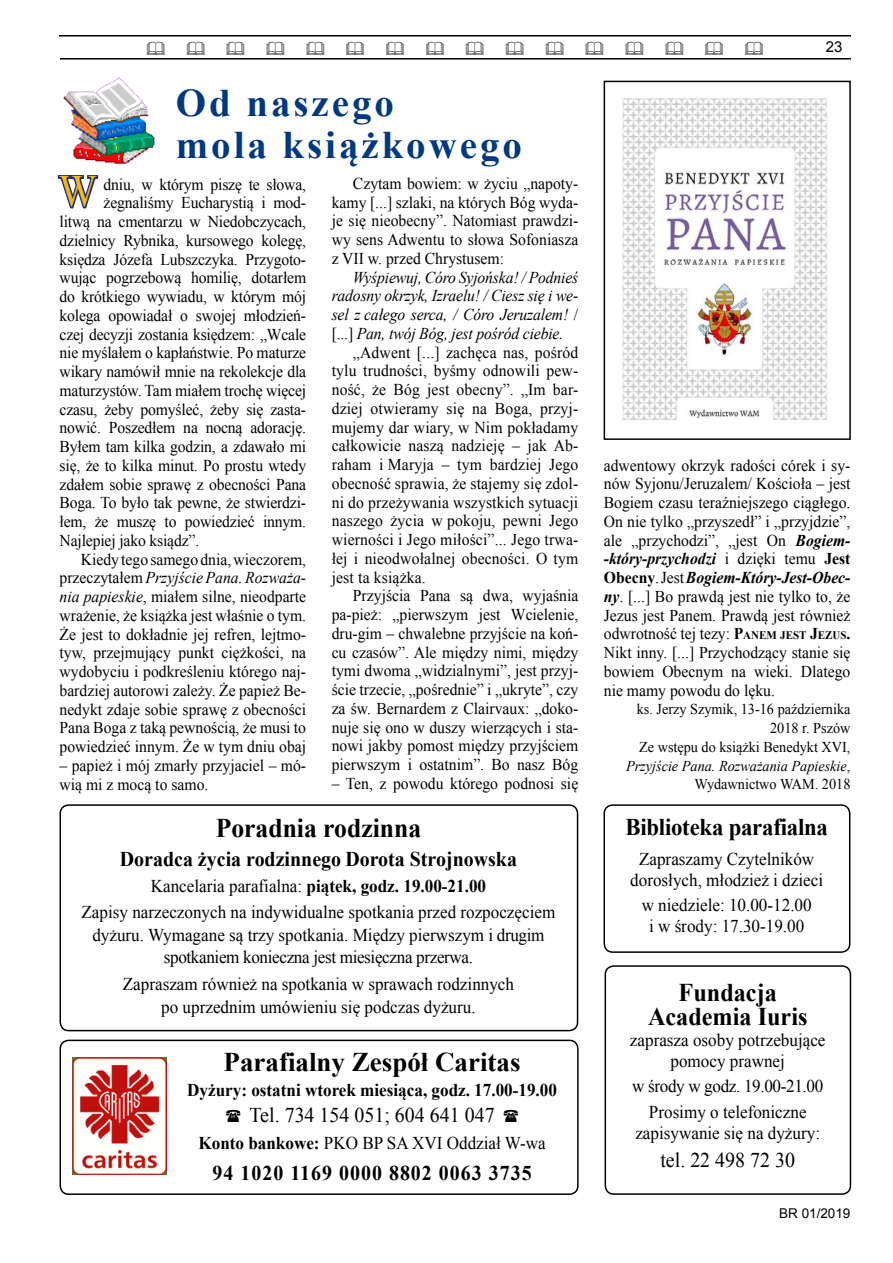
<style>
.page{position:relative;width:893px;height:1263px;background:#fff}
.page>*{position:absolute;margin:0;border:0;box-sizing:border-box;transform-origin:0 0}
.t1{font:44.85px "Times New Roman";color:#fbbc00;scale:.9 1}
.t2{font:700 39px/42px "Times New Roman";letter-spacing:.075em;color:#003882}
.t3{font:700 27px "Times New Roman";color:#000}
.t4{font:700 27px "Times New Roman";color:#000;scale:.95 1}
.t5{font:700 25.5px/24px "Times New Roman";color:#000;text-align:center;scale:.95 1}
.t6{font:700 24px "Times New Roman";letter-spacing:-.01em;color:#000;scale:.95 1}
.t7{font:700 21px "Times New Roman";color:#000;scale:.95 1}
.t8{font:21px "Times New Roman";color:#000;scale:.95 1}
.t9{font:700 21px "Times New Roman";letter-spacing:.05em;color:#000;scale:.95 1}
.t10{font:18px/21px "Times New Roman";color:#000;text-align:center;scale:.95 1}
.t11{font:18px/22.5px "Times New Roman";letter-spacing:-.02em;color:#000;text-align:center;scale:.95 1}
.t12{font:700 18px "Times New Roman";color:#000;scale:.95 1}
.t13{font:16.5px/18.8px "Times New Roman";color:#000;text-align:justify;scale:.95 1}
.t14{font:italic 16.5px "Times New Roman";letter-spacing:-.01em;color:#000;scale:.95 1}
.t15{font:15px/18.8px "Times New Roman";color:#000;text-align:right;scale:.95 1}
.t16{font:15px "Arial";color:#000}
.t17{font:13.5px "Arial";color:#000}
.s1{font-style:normal}
.s2{font-style:italic}
.s3{font-weight:700}
.s4{font-weight:700;font-style:italic}
.s5{font-weight:700;font-size:11.55px}
</style>
<div class="page">
<hr style="left:60px;top:58px;width:791px;height:2px;background:#000">
<hr style="left:59px;top:35px;width:792px;height:1px;background:#000">
<img style="left:63px;top:77px;width:92px;height:87px">
<div style="left:603px;top:804px;width:247px;height:149px;border:2px solid #000;border-radius:9px"></div>
<div style="left:605px;top:965px;width:246px;height:230px;border:2px solid #000;border-radius:9px"></div>
<div style="left:60px;top:1040px;width:519px;height:155px;border:2px solid #000;border-radius:9px"></div>
<img style="left:72px;top:1057px;width:95px;height:118px">
<div style="left:60px;top:804px;width:518px;height:227px;border:2px solid #000;border-radius:9px"></div>
<img style="left:622px;top:98px;width:206px;height:322px">
<div style="left:604px;top:81px;width:247px;height:359px;border:2px solid #000"></div>
<svg style="left:57px;top:175px;width:42px;height:34px"></svg>
<h2 class="t2" style="left:176px;top:81px;width:348px">Od naszego<br>mola książkowego</h2>
<h1 class="t1" style="left:59px;top:161px;width:44px">W</h1>
<p class="t13" style="left:332px;top:174px;width:261px;text-indent:21px">Czytam bowiem: w życiu „napoty&shy;kamy [...] szlaki, na których Bóg wyda&shy;je się nieobecny”. Natomiast prawdzi&shy;wy sens Adwentu to słowa Sofoniasza z VII w. przed Chrystusem:</p>
<p class="t14" style="left:353px;top:266px;width:239px">Wyśpiewuj, Córo Syjońska! / Podnieś</p>
<p class="t14" style="left:332px;top:284px;width:261px">radosny okrzyk, Izraelu! / Ciesz się i we-</p>
<p class="t14" style="left:332px;top:303px;width:261px">sel z całego serca, / Córo Jeruzalem! <span class="s1">/</span></p>
<p class="t14" style="left:332px;top:322px;width:245px"><span class="s1">[...]</span> Pan, twój Bóg, jest pośród ciebie.</p>
<p class="t13" style="left:353px;top:342px;width:239px">„Adwent [...] zachęca nas, pośród</p>
<p class="t13" style="left:332px;top:361px;width:261px">tylu trudności, byśmy odnowili pew-</p>
<p class="t13" style="left:332px;top:380px;width:261px">ność, że Bóg jest obecny”. „Im bar-</p>
<p class="t13" style="left:332px;top:399px;width:261px">dziej otwieramy się na Boga, przyj-</p>
<p class="t13" style="left:332px;top:417px;width:261px">mujemy dar wiary, w Nim pokładamy</p>
<p class="t13" style="left:332px;top:436px;width:261px">całkowicie naszą nadzieję – jak Ab-</p>
<p class="t13" style="left:332px;top:455px;width:261px">raham i Maryja – tym bardziej Jego</p>
<p class="t13" style="left:332px;top:474px;width:261px">obecność sprawia, że stajemy się zdol-</p>
<p class="t13" style="left:332px;top:492px;width:261px">ni do przeżywania wszystkich sytuacji</p>
<p class="t13" style="left:332px;top:511px;width:261px">naszego życia w pokoju, pewni Jego</p>
<p class="t13" style="left:332px;top:530px;width:261px">wierności i Jego miłości”... Jego trwa-</p>
<p class="t13" style="left:332px;top:549px;width:261px">łej i nieodwołalnej obecności. O tym</p>
<p class="t13" style="left:332px;top:567px;width:101px">jest ta książka.</p>
<p class="t13" style="left:353px;top:586px;width:239px">Przyjścia Pana są dwa, wyjaśnia</p>
<p class="t13" style="left:332px;top:605px;width:261px">pa-pież: „pierwszym jest Wcielenie,</p>
<p class="t13" style="left:332px;top:624px;width:261px">dru-gim – chwalebne przyjście na koń-</p>
<p class="t13" style="left:332px;top:642px;width:261px">cu czasów”. Ale między nimi, między</p>
<p class="t13" style="left:332px;top:661px;width:261px">tymi dwoma „widzialnymi”, jest przyj-</p>
<p class="t13" style="left:332px;top:680px;width:261px">ście trzecie, „pośrednie” i „ukryte”, czy</p>
<p class="t13" style="left:332px;top:699px;width:261px">za św. Bernardem z Clairvaux: „doko-</p>
<p class="t13" style="left:332px;top:717px;width:261px">nuje się ono w duszy wierzących i sta-</p>
<p class="t13" style="left:332px;top:736px;width:261px">nowi jakby pomost między przyjściem</p>
<p class="t13" style="left:332px;top:755px;width:261px">pierwszym i ostatnim”. Bo nasz Bóg</p>
<p class="t13" style="left:332px;top:774px;width:261px">– Ten, z powodu którego podnosi się</p>
<p class="t13" style="left:104px;top:174px;width:215px">dniu, w którym piszę te słowa,</p>
<p class="t13" style="left:104px;top:193px;width:215px">żegnaliśmy Eucharystią i mod-</p>
<p class="t13" style="left:60px;top:212px;width:261px">litwą na cmentarzu w Niedobczycach,</p>
<p class="t13" style="left:60px;top:231px;width:261px">dzielnicy Rybnika, kursowego kolegę,</p>
<p class="t13" style="left:60px;top:249px;width:261px">księdza Józefa Lubszczyka. Przygoto-</p>
<p class="t13" style="left:60px;top:268px;width:261px">wując pogrzebową homilię, dotarłem</p>
<p class="t13" style="left:60px;top:287px;width:261px">do krótkiego wywiadu, w którym mój</p>
<p class="t13" style="left:60px;top:306px;width:261px">kolega opowiadał o swojej młodzień-</p>
<p class="t13" style="left:60px;top:324px;width:261px">czej decyzji zostania księdzem: „Wcale</p>
<p class="t13" style="left:60px;top:343px;width:261px">nie myślałem o kapłaństwie. Po maturze</p>
<p class="t13" style="left:60px;top:362px;width:261px">wikary namówił mnie na rekolekcje dla</p>
<p class="t13" style="left:60px;top:381px;width:261px">maturzystów. Tam miałem trochę więcej</p>
<p class="t13" style="left:60px;top:399px;width:261px">czasu, żeby pomyśleć, żeby się zasta-</p>
<p class="t13" style="left:60px;top:418px;width:261px">nowić. Poszedłem na nocną adorację.</p>
<p class="t13" style="left:60px;top:437px;width:261px">Byłem tam kilka godzin, a zdawało mi</p>
<p class="t13" style="left:60px;top:456px;width:261px">się, że to kilka minut. Po prostu wtedy</p>
<p class="t13" style="left:60px;top:474px;width:261px">zdałem sobie sprawę z obecności Pana</p>
<p class="t13" style="left:60px;top:493px;width:261px">Boga. To było tak pewne, że stwierdzi-</p>
<p class="t13" style="left:60px;top:512px;width:261px">łem, że muszę to powiedzieć innym.</p>
<p class="t13" style="left:60px;top:531px;width:149px">Najlepiej jako ksiądz”.</p>
<p class="t13" style="left:81px;top:549px;width:239px">Kiedy tego samego dnia, wieczorem,</p>
<p class="t14" style="left:60px;top:566px;width:261px"><span class="s1">przeczytałem</span> Przyjście Pana. Rozważa-</p>
<p class="t13" style="left:60px;top:587px;width:261px"><span class="s2">nia papieskie</span>, miałem silne, nieodparte</p>
<p class="t13" style="left:60px;top:606px;width:261px">wrażenie, że książka jest właśnie o tym.</p>
<p class="t13" style="left:60px;top:624px;width:261px">Że jest to dokładnie jej refren, lejtmo-</p>
<p class="t13" style="left:60px;top:643px;width:261px">tyw, przejmujący punkt ciężkości, na</p>
<p class="t13" style="left:60px;top:662px;width:261px">wydobyciu i podkreśleniu którego naj-</p>
<p class="t13" style="left:60px;top:681px;width:261px">bardziej autorowi zależy. Że papież Be-</p>
<p class="t13" style="left:60px;top:699px;width:261px">nedykt zdaje sobie sprawę z obecności</p>
<p class="t13" style="left:60px;top:718px;width:261px">Pana Boga z taką pewnością, że musi to</p>
<p class="t13" style="left:60px;top:737px;width:261px">powiedzieć innym. Że w tym dniu obaj</p>
<p class="t13" style="left:60px;top:756px;width:261px">– papież i mój zmarły przyjaciel – mó&shy;wią mi z mocą to samo.</p>
<h3 class="t4" style="left:216px;top:809px;width:218px">Poradnia rodzinna</h3>
<p class="t7" style="left:120px;top:845px;width:420px">Doradca życia rodzinnego Dorota Strojnowska</p>
<p class="t10" style="left:82px;top:872px;width:500px;line-height:26.7px">Kancelaria parafialna: <span class="s3">piątek, godz. 19.00-21.00<br></span>Zapisy narzeczonych na indywidualne spotkania przed rozpoczęciem</p>
<p class="t11" style="left:92px;top:923px;width:477px">dyżuru. Wymagane są trzy spotkania. Między pierwszym i drugim spotkaniem konieczna jest miesięczna przerwa.</p>
<p class="t10" style="left:123px;top:972px;width:413px;line-height:22.5px">Zapraszam również na spotkania w sprawach rodzinnych po uprzednim umówieniu się podczas dyżuru.</p>
<h3 class="t3" style="left:224px;top:1043px;width:299px">Parafialny Zespół Caritas</h3>
<p class="t12" style="left:187px;top:1078px;width:391px">Dyżury: ostatni wtorek miesiąca, godz. 17.00-19.00</p>
<p class="t8" style="left:249px;top:1100px;width:260px">Tel. 734 154 051; 604 641 047</p>
<p class="t10" style="left:198px;top:1132px;width:367px"><span class="s3">Konto bankowe:</span> PKO BP SA XVI Od-dział W-wa</p>
<p class="t9" style="left:213px;top:1158px;width:337px">94 1020 1169 0000 8802 0063 3735</p>
<p class="t16" style="left:826px;top:37px;width:17px">23</p>
<p class="t13" style="left:604px;top:455px;width:261px">adwentowy okrzyk radości córek i sy&shy;nów Syjonu/Jeruzalem/ Kościoła – jest Bogiem czasu teraźniejszego ciągłego.<br>On nie tylko „przyszedł” i „przyjdzie”, ale „przychodzi”, „jest On <span class="s4">Bogiem--który-przychodzi</span> i dzięki temu <span class="s3">Jest Obecny</span>. Jest <span class="s4">Bogiem-Który-Jest-Obec&shy;ny</span>. [...] Bo prawdą jest nie tylko to, że Jezus jest Panem. Prawdą jest również odwrotność tej tezy: <span class="s3">P</span><span class="s5">ANEM JEST</span> <span class="s3">J</span><span class="s5">EZUS</span><span class="s3">.<br></span>Nikt inny. [...] Przychodzący stanie się bowiem Obecnym na wieki. Dlatego nie mamy powodu do lęku.</p>
<p class="t15" style="left:626px;top:700px;width:238px">ks. Jerzy Szymik, 13-16 października<br>2018 r. Pszów<br>Ze wstępu do książki Benedykt XVI,<br><span class="s2">Przyjście Pana. Rozważania Papieskie</span>,<br>Wydawnictwo WAM. 2018</p>
<h3 class="t6" style="left:625px;top:811px;width:215px">Biblioteka parafialna</h3>
<p class="t10" style="left:630px;top:848px;width:204px">Zapraszamy Czytelników dorosłych, młodzież i dzieci</p>
<p class="t10" style="left:642px;top:894px;width:180px">w niedziele: 10.00-12.00 i w środy: 17.30-19.00</p>
<h3 class="t5" style="left:648px;top:980px;width:169px">Fundacja<br>Academia Iuris</h3>
<p class="t10" style="left:630px;top:1029px;width:207px">zaprasza osoby potrzebujące pomocy prawnej</p>
<p class="t10" style="left:632px;top:1073px;width:203px;line-height:25.2px">w środy w godz. 19.00-21.00<br>Prosimy o telefoniczne</p>
<p class="t10" style="left:635px;top:1122px;width:196px">zapisywanie się na dyżury:</p>
<p class="t8" style="left:660px;top:1146px;width:143px">tel. 22 498 72 30</p>
<p class="t17" style="left:779px;top:1204px;width:73px">BR 01/2019</p>
</div>
